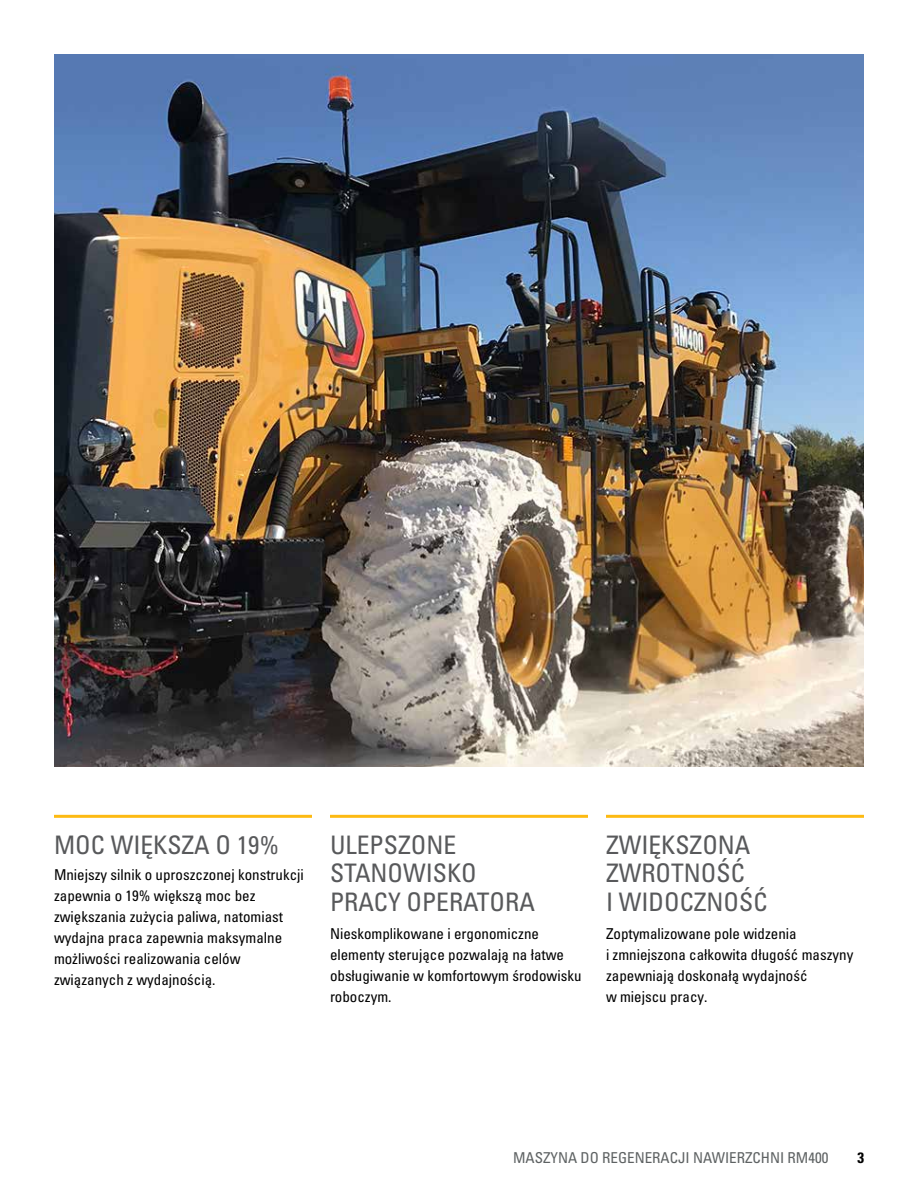
<style>
.page{position:relative;width:918px;height:1188px;background:#fff}
.page>*{position:absolute;margin:0;border:0;box-sizing:border-box;transform-origin:0 0}
.t1{font:condensed 25.5px/28.5px "Univers LTCYR 57";color:#58595b}
.t2{font:condensed 15px/21px "Univers LTCYR 57";color:#000}
.t3{font:condensed 15px "Univers LTCYR 57";color:#5e6263}
.t4{font:15px "Univers LTCYR 67 Bold Cond";color:#000}
</style>
<div class="page">
<img style="left:54px;top:54px;width:809px;height:713px">
<hr style="left:330px;top:815px;width:258px;height:3px;background:#fdba12">
<hr style="left:54px;top:815px;width:258px;height:3px;background:#fdba12">
<hr style="left:606px;top:815px;width:258px;height:3px;background:#fdba12">
<h1 class="t1" style="left:54px;top:830px;width:227px">MOC WIĘKSZA O 19%</h1>
<p class="t2" style="left:54px;top:864px;width:251px">Mniejszy silnik o uproszczonej konstrukcji zapewnia o 19% większą moc bez zwiększania zużycia paliwa, natomiast wydajna praca zapewnia maksymalne możliwości realizowania celów związanych z wydajnością.</p>
<h1 class="t1" style="left:330px;top:830px;width:206px">ULEPSZONE<br>STANOWISKO<br>PRACY OPERATORA</h1>
<h1 class="t1" style="left:606px;top:830px;width:163px">ZWIĘKSZONA<br>ZWROTNOŚĆ<br>I WIDOCZNOŚĆ</h1>
<p class="t2" style="left:330px;top:922px;width:253px">Nieskomplikowane i ergonomiczne elementy sterujące pozwalają na łatwe obsługiwanie w komfortowym środowisku roboczym.</p>
<p class="t2" style="left:606px;top:922px;width:249px">Zoptymalizowane pole widzenia<br>i zmniejszona całkowita długość maszyny zapewniają doskonałą wydajność<br>w miejscu pracy.</p>
<p class="t3" style="left:513px;top:1148px;width:317px">MASZYNA DO REGENERACJI NAWIERZCHNI RM400</p>
<p class="t4" style="left:857px;top:1148px;width:8px">3</p>
</div>
